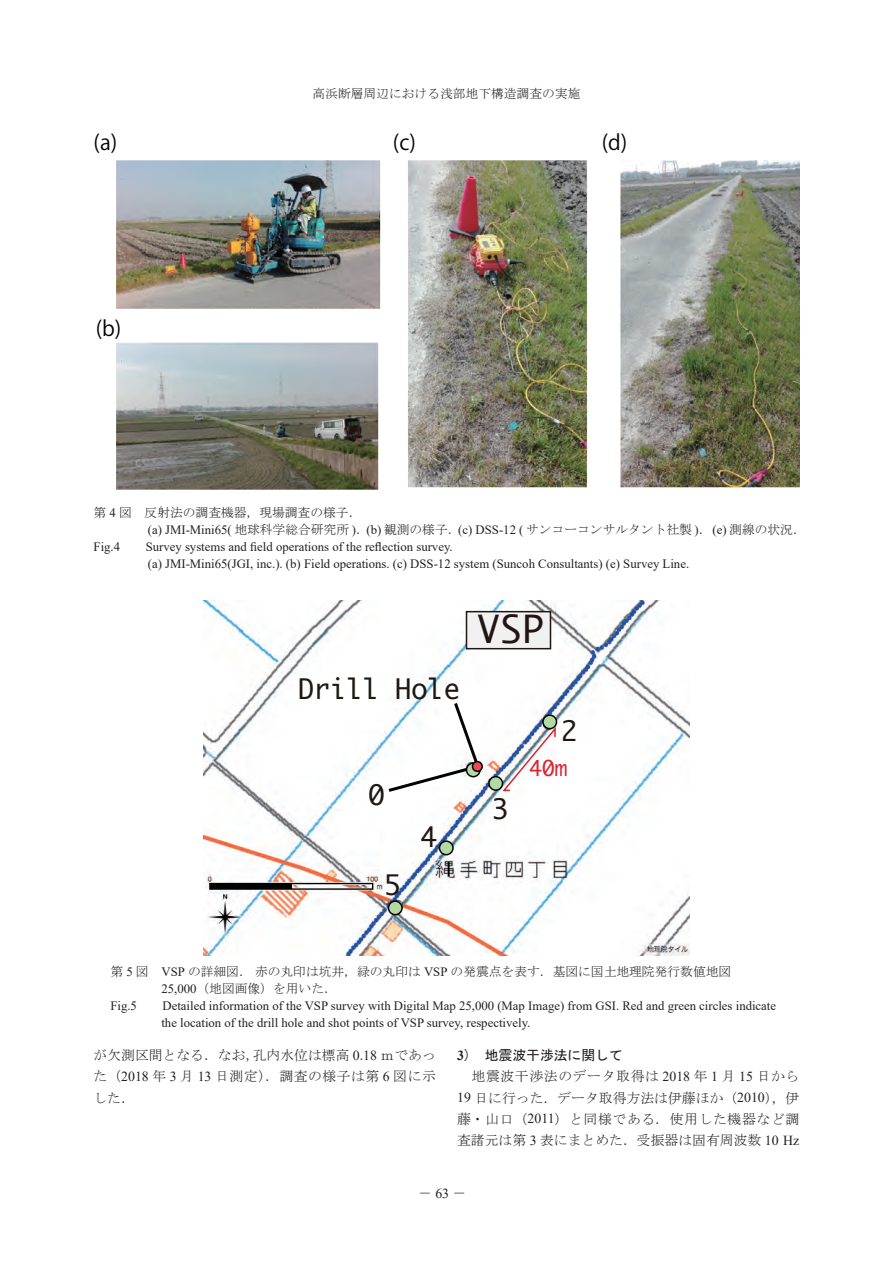
<style>
.page{position:relative;width:893px;height:1263px;background:#fff}
.page>*{position:absolute;margin:0;border:0;box-sizing:border-box;transform-origin:0 0}
.t1{font:37.05px "Monaco";color:#211613}
.t2{font:27px "Monaco";color:#211613}
.t3{font:21px "Monaco";color:#db2330}
.t4{font:20.85px "Koz Go Pr 6 N";color:#030303}
.t5{font:13.8px/21.3px "MS Mincho";color:#231f20;text-align:justify}
.t6{font:13.8px "MS Gothic";color:#231f20}
.t7{font:12.75px/17px "Times New Roman";color:#231f20}
.t8{font:12.75px/17px "MS Mincho";color:#231f20}
.s1{font-family:"Times New Roman"}
.s2{font-family:"Koz Min Pr 6 N"}
.s3{font-family:"Times New Roman";font-weight:700}
</style>
<div class="page">
<img style="left:116px;top:161px;width:683px;height:329px">
<img style="left:203px;top:601px;width:486px;height:355px">
<div style="left:466px;top:612px;width:84px;height:37px;background:#f1f1f1"></div>
<div style="left:466px;top:611px;width:85px;height:38px;border:2px solid #211613"></div>
<svg style="left:385px;top:700px;width:96px;height:94px"></svg>
<svg style="left:501px;top:725px;width:55px;height:67px"></svg>
<div style="left:388px;top:901px;width:14px;height:14px;background:#b3d9a4;border-radius:50%"></div>
<div style="left:388px;top:900px;width:15px;height:15px;border:2px solid #030303;border-radius:50%"></div>
<svg style="left:466px;top:763px;width:14px;height:14px"></svg>
<div style="left:466px;top:762px;width:15px;height:15px;border:2px solid #030303;border-radius:50%"></div>
<div style="left:439px;top:841px;width:14px;height:14px;background:#b3d9a4;border-radius:50%"></div>
<div style="left:439px;top:840px;width:15px;height:15px;border:2px solid #030303;border-radius:50%"></div>
<div style="left:543px;top:715px;width:13px;height:14px;background:#b3d9a4;border-radius:50%"></div>
<div style="left:542px;top:714px;width:15px;height:15px;border:2px solid #030303;border-radius:50%"></div>
<div style="left:489px;top:777px;width:13px;height:13px;background:#b3d9a4;border-radius:50%"></div>
<div style="left:488px;top:776px;width:15px;height:15px;border:2px solid #030303;border-radius:50%"></div>
<div style="left:472px;top:762px;width:10px;height:9px;background:#ef4a56;border-radius:50%"></div>
<div style="left:472px;top:761px;width:11px;height:11px;border:2px solid #030303;border-radius:50%"></div>
<h3 class="t4" style="left:94px;top:131px;width:25px">(a)</h3>
<h3 class="t4" style="left:96px;top:316px;width:27px">(b)</h3>
<p class="t8" style="left:313px;top:84px;width:269px">高浜断層周辺における浅部地下構造調査の実施</p>
<h3 class="t4" style="left:393px;top:131px;width:25px">(c)</h3>
<h3 class="t4" style="left:602px;top:131px;width:27px">(d)</h3>
<p class="t8" style="left:94px;top:504px;width:714px">第 <span class="s1">4</span> 図 反射法の調査機器，現場調査の様子．<br><span class="s2">　　　　</span> <span class="s1">(a) JMI-Mini65(</span> 地球科学総合研究所 <span class="s1">)</span>．<span class="s1">(b)</span> 観測の様子．<span class="s1">(c) DSS-12 (</span> サンコーコンサルタント社製 <span class="s1">)</span>． <span class="s1">(e)</span> 測線の状況．</p>
<p class="t7" style="left:94px;top:537px;width:28px">Fig.4</p>
<p class="t7" style="left:146px;top:537px;width:545px">Survey systems and field operations of the reflection survey.<br>(a) JMI-Mini65(JGI, inc.). (b) Field operations. (c) DSS-12 system (Suncoh Consultants) (e) Survey Line.</p>
<h2 class="t2" style="left:298px;top:666px;width:163px">Drill Hole</h2>
<h2 class="t2" style="left:369px;top:772px;width:18px">0</h2>
<h2 class="t2" style="left:385px;top:862px;width:18px">5</h2>
<h2 class="t2" style="left:421px;top:814px;width:18px">4</h2>
<h1 class="t1" style="left:478px;top:598px;width:68px">VSP</h1>
<h2 class="t2" style="left:561px;top:708px;width:18px">2</h2>
<h2 class="t2" style="left:492px;top:786px;width:18px">3</h2>
<h3 class="t3" style="left:530px;top:750px;width:39px">40m</h3>
<p class="t8" style="left:161px;top:963px;width:571px;text-indent:-51px">第 <span class="s1">5</span> 図 <span class="s1">VSP</span> の詳細図．赤の丸印は坑井，緑の丸印は <span class="s1">VSP</span> の発震点を表す．基図に国土地理院発行数値地図<br><span class="s1">25,000</span>（地図画像）を用いた．</p>
<p class="t7" style="left:110px;top:997px;width:28px">Fig.5</p>
<p class="t7" style="left:161px;top:997px;width:616px">Detailed information of the VSP survey with Digital Map 25,000 (Map Image) from GSI. Red and green circles indicate the location of the drill hole and shot points of VSP survey, respectively.</p>
<p class="t5" style="left:93px;top:1044px;width:344px">が欠測区間となる．なお，孔内水位は標高 <span class="s1">0.18</span> ｍであった（<span class="s1">2018</span> 年 <span class="s1">3</span> 月 <span class="s1">13</span> 日測定）．調査の様子は第 <span class="s1">6</span> 図に示した．</p>
<p class="t6" style="left:457px;top:1048px;width:167px"><span class="s3">3</span>) 地震波干渉法に関して</p>
<p class="t5" style="left:457px;top:1066px;width:344px">　地震波干渉法のデータ取得は <span class="s1">2018</span> 年 <span class="s1">1</span> 月 <span class="s1">15</span> 日から<span class="s1">19</span> 日に行った．データ取得方法は伊藤ほか（<span class="s1">2010</span>），伊藤・山口（<span class="s1">2011</span>）と同様である．使用した機器など調査諸元は第 <span class="s1">3</span> 表にまとめた．受振器は固有周波数 <span class="s1">10 Hz</span></p>
<p class="t5" style="left:418px;top:1183px;width:50px">－<span class="s1">63</span>－</p>
</div>
